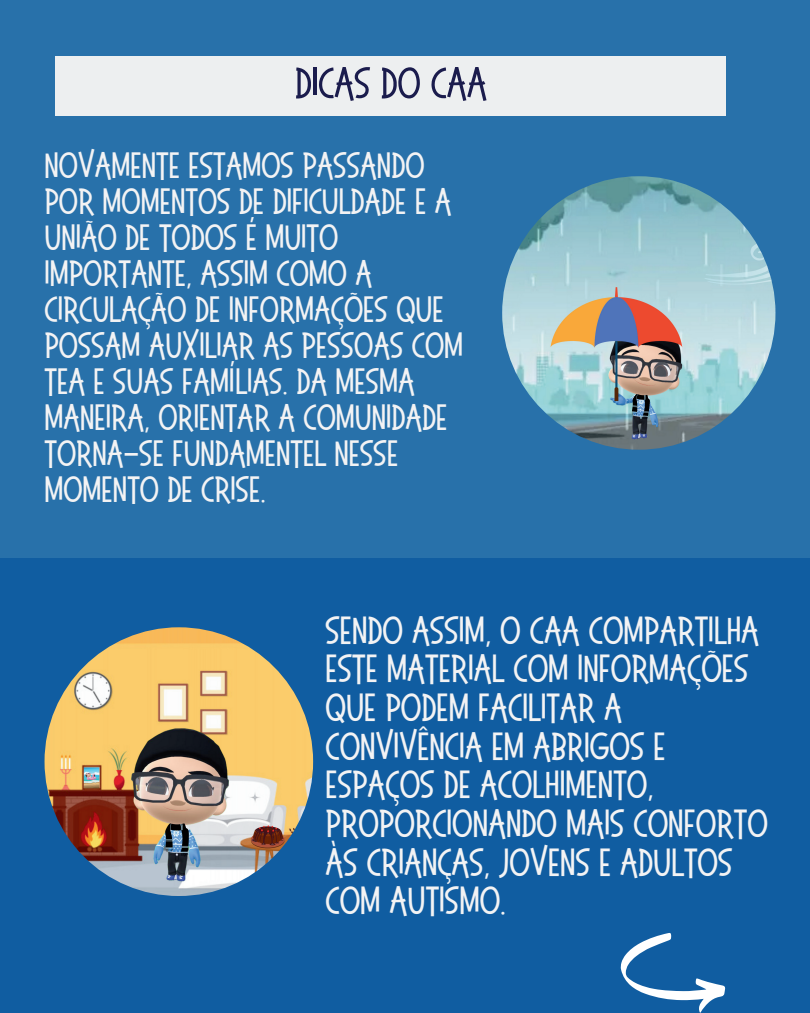
<style>
.page{position:relative;width:810px;height:1013px;background:#fff}
.page>*{position:absolute;margin:0;border:0;box-sizing:border-box;transform-origin:0 0}
.t1{font:54.3px "Sweet Salty";color:#1b1c4d}
.t2{font:48.3px/38.7px "Sweet Salty";color:#f3f3f4}
.t3{font:45px/36px "Sweet Salty";color:#f3f3f4}
</style>
<div class="page">
<div style="left:0;top:0;width:810px;height:1012px;background:#105da1"></div>
<div style="left:0;top:0;width:810px;height:557px;background:#2871aa"></div>
<div style="left:56px;top:56px;width:670px;height:59px;background:#edeff0"></div>
<img style="left:502px;top:176px;width:273px;height:273px;border-radius:50%">
<svg style="left:621px;top:933px;width:104px;height:79px"></svg>
<img style="left:45px;top:627px;width:268px;height:269px;border-radius:50%">
<p class="t1" style="left:295px;top:54px;width:194px">DICAS DO CAA</p>
<p class="t3" style="left:45px;top:147px;width:420px">NOVAMENTE ESTAMOS PASSANDO<br>POR MOMENTOS DE DIFICULDADE E A<br>UNIÃO DE TODOS É MUITO<br>IMPORTANTE, ASSIM COMO A<br>CIRCULAÇÃO DE INFORMAÇÕES QUE<br>POSSAM AUXILIAR AS PESSOAS COM<br>TEA E SUAS FAMÍLIAS. DA MESMA<br>MANEIRA, ORIENTAR A COMUNIDADE<br>TORNA-SE FUNDAMENTEL NESSE<br>MOMENTO DE CRISE.</p>
<p class="t2" style="left:326px;top:610px;width:444px">SENDO ASSIM, O CAA COMPARTILHA<br>ESTE MATERIAL COM INFORMAÇÕES<br>QUE PODEM FACILITAR A<br>CONVIVÊNCIA EM ABRIGOS E<br>ESPAÇOS DE ACOLHIMENTO,<br>PROPORCIONANDO MAIS CONFORTO<br>ÀS CRIANÇAS, JOVENS E ADULTOS<br>COM AUTISMO.</p>
</div>
